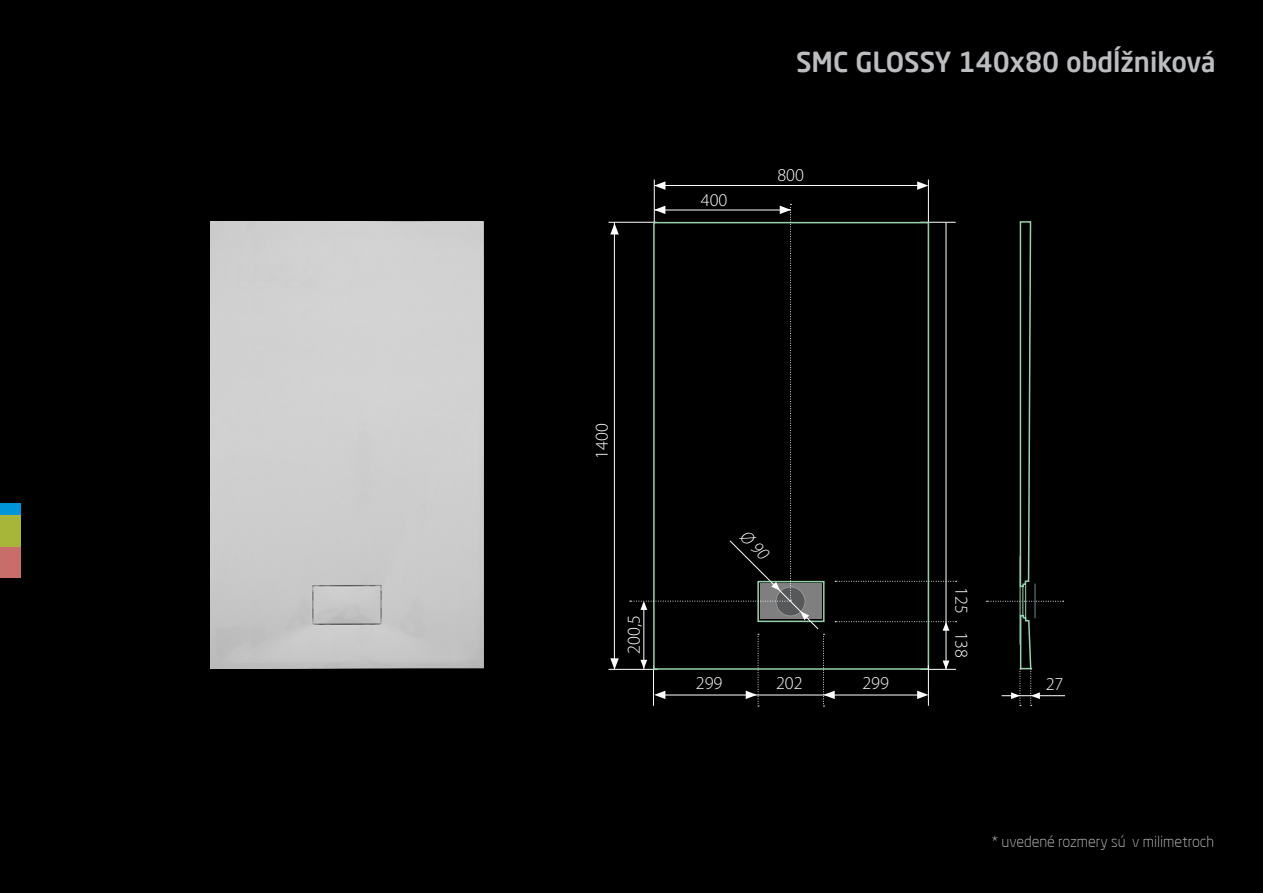
<style>
.page{position:relative;width:1263px;height:893px;background:#000}
.page>*{position:absolute;margin:0;border:0;box-sizing:border-box;transform-origin:0 0}
.t1{font:500 27.15px "Neo Sans Pro";color:#bcbdc0}
.t2{font:300 18.15px "Myriad Pro";color:#fff}
.t3{font:300 15.15px "Neo Sans Pro";color:#bcbdc0}
</style>
<div class="page">
<div style="left:0;top:503px;width:20px;height:12px;background:#0095d9"></div>
<div style="left:0;top:515px;width:20px;height:33px;background:#a7b639"></div>
<div style="left:0;top:547px;width:20px;height:31px;background:#c96d6a"></div>
<img style="left:210px;top:221px;width:274px;height:447px">
<hr style="left:614px;top:223px;width:1px;height:446px;background:#fff">
<svg style="left:610px;top:223px;width:9px;height:11px"></svg>
<hr style="left:608px;top:222px;width:49px;height:1px;background:#fff">
<svg style="left:610px;top:658px;width:9px;height:11px"></svg>
<hr style="left:608px;top:669px;width:50px;height:1px;background:#fff">
<hr style="left:655px;top:185px;width:266px;height:1px;background:#fff">
<svg style="left:917px;top:181px;width:11px;height:9px"></svg>
<hr style="left:928px;top:180px;width:1px;height:43px;background:#fff">
<svg style="left:655px;top:181px;width:10px;height:9px"></svg>
<hr style="left:654px;top:180px;width:1px;height:43px;background:#fff">
<hr style="left:1002px;top:695px;width:63px;height:1px;background:#fff">
<svg style="left:986px;top:601px;width:78px;height:1px"></svg>
<hr style="left:1020px;top:556px;width:1px;height:89px;background:#97d1ac">
<hr style="left:1022px;top:586px;width:1px;height:31px;background:#97d1ac">
<hr style="left:1025px;top:584px;width:1px;height:36px;background:#97d1ac">
<svg style="left:1019px;top:221px;width:13px;height:367px"></svg>
<svg style="left:1011px;top:614px;width:29px;height:92px"></svg>
<hr style="left:1034px;top:584px;width:2px;height:34px;background:#57585a">
<svg style="left:630px;top:204px;width:326px;height:503px"></svg>
<p class="t2" style="left:701px;top:189px;width:28px">400</p>
<p class="t1" style="left:796px;top:45px;width:421px">SMC GLOSSY 140x80 obdĺžniková</p>
<p class="t2" style="left:777px;top:164px;width:28px">800</p>
<p class="t2" style="left:591px;top:459px;width:37px;rotate:-90deg">1400</p>
<p class="t2" style="left:623px;top:654px;width:40px;rotate:-90deg">200,5</p>
<p class="t2" style="left:696px;top:672px;width:28px">299</p>
<p class="t2" style="left:776px;top:672px;width:28px">202</p>
<p class="t2" style="left:862px;top:672px;width:28px">299</p>
<p class="t2" style="left:972px;top:587px;width:28px;rotate:90deg">125</p>
<p class="t2" style="left:972px;top:631px;width:28px;rotate:90deg">138</p>
<p class="t2" style="left:1046px;top:673px;width:19px">27</p>
<p class="t3" style="left:992px;top:832px;width:224px">* uvedené rozmery sú v milimetroch</p>
</div>
